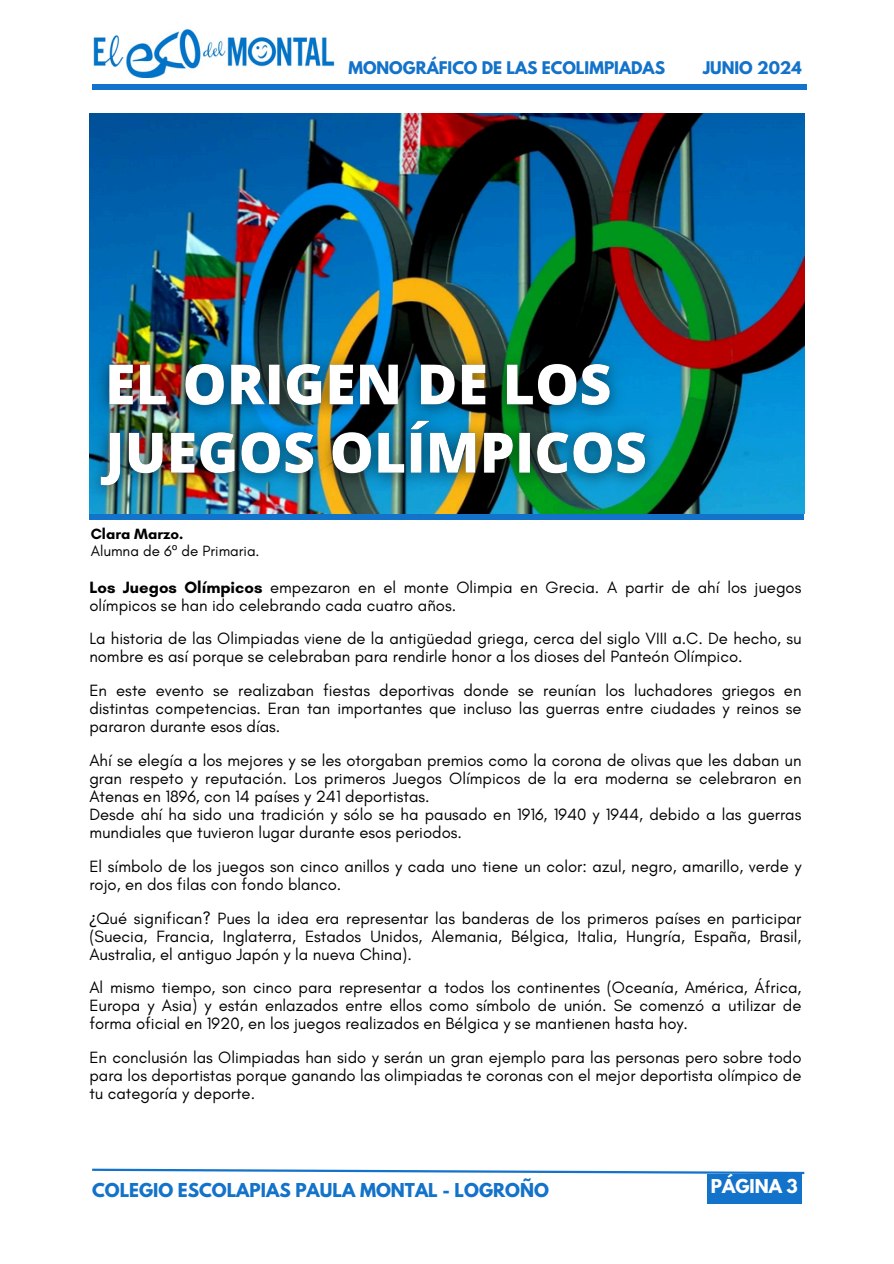
<style>
.page{position:relative;width:894px;height:1264px;background:#fff}
.page>*{position:absolute;margin:0;border:0;box-sizing:border-box;transform-origin:0 0}
.t1{font:700 16.95px "League Spartan";color:#1372c9}
.t2{font:700 16.95px "League Spartan";color:#fff}
.t3{font:16.65px/18px "Glacial Indifference";color:#000}
.t4{font:700 15.45px "League Spartan";color:#1372c9}
.t5{font:15.15px "Glacial Indifference";color:#000}
.t6{font:700 15.15px "Glacial Indifference";color:#000}
.s1{font-family:"Noto Sans"}
.s2{font-weight:700}
</style>
<div class="page">
<img style="left:89px;top:113px;width:715px;height:401px">
<div style="left:92px;top:84px;width:714px;height:5px;background:#1372c9"></div>
<img style="left:89px;top:341px;width:579px;height:170px">
<svg style="left:92px;top:1168px;width:713px;height:7px"></svg>
<div style="left:89px;top:514px;width:715px;height:5px;background:#1372c9"></div>
<img style="left:93px;top:28px;width:242px;height:50px">
<div style="left:707px;top:1174px;width:94px;height:29px;background:#1372c9"></div>
<h3 class="t4" style="left:348px;top:60px;width:318px">MONOGRÁFICO DE LAS ECOLIMPIADAS</h3>
<h3 class="t4" style="left:702px;top:60px;width:100px">JUNIO 2024</h3>
<h3 class="t6" style="left:91px;top:524px;width:94px">Clara Marzo.</h3>
<h3 class="t5" style="left:91px;top:541px;width:170px">Alumna de 6<span class="s1">º</span> de Primaria.</h3>
<h2 class="t3" style="left:89px;top:578px;width:713px"><span class="s2">Los Juegos Olímpicos</span> empezaron en el monte Olimpia en Grecia. A partir de ahí los juegos olímpicos se han ido celebrando cada cuatro años.</h2>
<p class="t3" style="left:89px;top:629px;width:713px">La historia de las Olimpiadas viene de la antigüedad griega, cerca del siglo VIII a.C. De hecho, su nombre es así porque se celebraban para rendirle honor a los dioses del Panteón Olímpico.</p>
<p class="t3" style="left:89px;top:681px;width:713px;text-align:justify">En este evento se realizaban fiestas deportivas donde se reunían los luchadores griegos en distintas competencias. Eran tan importantes que incluso las guerras entre ciudades y reinos se pararon durante esos días.</p>
<p class="t3" style="left:89px;top:751px;width:713px">Ahí se elegía a los mejores y se les otorgaban premios como la corona de olivas que les daban un gran respeto y reputación. Los primeros Juegos Olímpicos de la era moderna se celebraron en Atenas en 1896, con 14 países y 241 deportistas.<br>Desde ahí ha sido una tradición y sólo se ha pausado en 1916, 1940 y 1944, debido a las guerras mundiales que tuvieron lugar durante esos periodos.</p>
<h3 class="t3" style="left:89px;top:857px;width:713px">El símbolo de los juegos son cinco anillos y cada uno tiene un color: azul, negro, amarillo, verde y rojo, en dos filas con fondo blanco.</h3>
<h3 class="t3" style="left:89px;top:908px;width:713px;text-align:justify"><span class="s1">¿</span>Qué significan? Pues la idea era representar las banderas de los primeros países en participar (Suecia, Francia, Inglaterra, Estados Unidos, Alemania, Bélgica, Italia, Hungría, España, Brasil, Australia, el antiguo Japón y la nueva China).</h3>
<h3 class="t3" style="left:89px;top:978px;width:713px;text-align:justify">Al mismo tiempo, son cinco para representar a todos los continentes (Oceanía, América, África, Europa y Asia) y están enlazados entre ellos como símbolo de unión. Se comenzó a utilizar de forma oficial en 1920, en los juegos realizados en Bélgica y se mantienen hasta hoy.</h3>
<h3 class="t3" style="left:89px;top:1048px;width:713px;text-align:justify">En conclusión las Olimpiadas han sido y serán un gran ejemplo para las personas pero sobre todo para los deportistas porque ganando las olimpiadas te coronas con el mejor deportista olímpico de tu categoría y deporte.</h3>
<h2 class="t1" style="left:92px;top:1181px;width:458px">COLEGIO ESCOLAPIAS PAULA MONTAL - LOGROÑO</h2>
<h2 class="t2" style="left:710px;top:1177px;width:88px">PÁGINA 3</h2>
</div>
